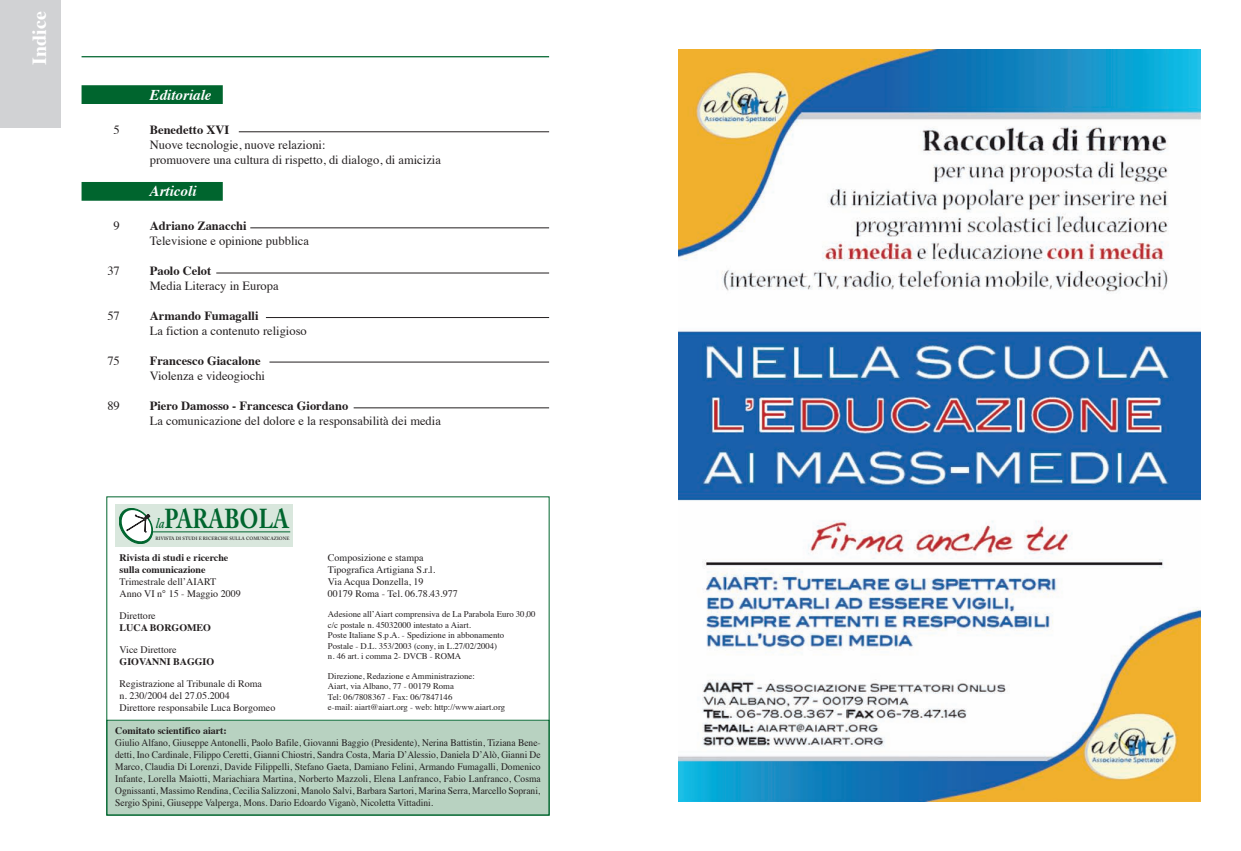
<style>
.page{position:relative;width:1241px;height:851px;background:#fff}
.page>*{position:absolute;margin:0;border:0;box-sizing:border-box;transform-origin:0 0}
.t1{font:700 27.12px "Adobe Caslon Pro";color:#00652e;scale:.81 1}
.t2{font:700 20px "Times";color:#fff}
.t3{font:italic 700 15px "Times";color:#fff}
.t4{font:12.5px/15px "Times";color:#231f20}
.t5{font:700 12.5px "Times";color:#231f20}
.t6{font:10px/12px "Times";color:#231f20;text-align:justify;scale:.95 1}
.t7{font:10px/12px "Times";color:#231f20}
.t8{font:700 10px/12px "Times";color:#231f20}
.t9{font:8.75px/10.5px "Times";color:#231f20}
.t10{font:600 4.75px "Adobe Caslon Pro";letter-spacing:.025em;color:#231f20;scale:.95 1}
.s1{font-weight:600;font-style:italic;font-size:14.88px}
</style>
<div class="page">
<div style="left:81px;top:182px;width:142px;height:19px;background:#00652e"></div>
<div style="left:81px;top:85px;width:142px;height:19px;background:#00652e"></div>
<div style="left:0;top:0;width:60px;height:128px;background:#d1d2d4"></div>
<img style="left:678px;top:50px;width:522px;height:751px">
<div style="left:107px;top:720px;width:441px;height:94px;background:#b8d2c1"></div>
<div style="left:115px;top:504px;width:177px;height:43px;background:#d9e7dd"></div>
<svg style="left:119px;top:508px;width:34px;height:35px"></svg>
<hr style="left:152px;top:531px;width:138px;height:1px;background:#00652e">
<hr style="left:81px;top:56px;width:468px;height:1px;background:#00652e">
<hr style="left:239px;top:131px;width:310px;height:1px;background:#231f20">
<hr style="left:250px;top:227px;width:299px;height:1px;background:#231f20">
<hr style="left:216px;top:273px;width:333px;height:1px;background:#231f20">
<hr style="left:266px;top:317px;width:283px;height:1px;background:#231f20">
<hr style="left:269px;top:362px;width:280px;height:1px;background:#231f20">
<hr style="left:353px;top:407px;width:196px;height:1px;background:#231f20">
<h2 class="t2" style="left:31px;top:65px;width:55px;rotate:-90deg">Indice</h2>
<h3 class="t3" style="left:150px;top:89px;width:63px">Editoriale</h3>
<p class="t4" style="left:114px;top:123px;width:8px">5</p>
<p class="t5" style="left:150px;top:125px;width:81px">Benedetto XVI</p>
<p class="t4" style="left:150px;top:138px;width:292px">Nuove tecnologie, nuove relazioni:<br>promuovere una cultura di rispetto, di dialogo, di amicizia</p>
<h3 class="t3" style="left:150px;top:185px;width:48px">Articoli</h3>
<p class="t4" style="left:114px;top:219px;width:8px">9</p>
<p class="t5" style="left:150px;top:221px;width:98px">Adriano Zanacchi</p>
<p class="t4" style="left:150px;top:234px;width:161px">Televisione e opinione pubblica</p>
<p class="t4" style="left:107px;top:264px;width:14px">37</p>
<p class="t5" style="left:150px;top:266px;width:63px">Paolo Celot</p>
<p class="t4" style="left:150px;top:279px;width:130px">Media Literacy in Europa</p>
<p class="t4" style="left:107px;top:309px;width:14px">57</p>
<p class="t5" style="left:150px;top:311px;width:110px">Armando Fumagalli</p>
<p class="t4" style="left:150px;top:324px;width:158px">La fiction a contenuto religioso</p>
<p class="t4" style="left:107px;top:354px;width:14px">75</p>
<p class="t5" style="left:150px;top:356px;width:112px">Francesco Giacalone</p>
<p class="t4" style="left:150px;top:369px;width:117px">Violenza e videogiochi</p>
<p class="t4" style="left:107px;top:399px;width:14px">89</p>
<p class="t5" style="left:150px;top:401px;width:200px">Piero Damosso - Francesca Giordano</p>
<p class="t4" style="left:150px;top:414px;width:292px">La comunicazione del dolore e la responsabilità dei media</p>
<h1 class="t1" style="left:156px;top:508px;width:166px"><span class="s1">la</span>PARABOLA</h1>
<p class="t10" style="left:155px;top:536px;width:143px">RIVISTA DI STUDI E RICERCHE SULLA COMUNICAZIONE</p>
<p class="t8" style="left:120px;top:552px;width:110px">Rivista di studi e ricerche sulla comunicazione</p>
<p class="t7" style="left:120px;top:576px;width:123px">Trimestrale dell’AIART<br>Anno VI n° 15 - Maggio 2009</p>
<p class="t7" style="left:120px;top:610px;width:38px">Direttore</p>
<p class="t8" style="left:120px;top:622px;width:93px">LUCA BORGOMEO</p>
<p class="t7" style="left:120px;top:644px;width:58px">Vice Direttore</p>
<p class="t8" style="left:120px;top:656px;width:96px">GIOVANNI BAGGIO</p>
<p class="t7" style="left:120px;top:678px;width:157px">Registrazione al Tribunale di Roma<br>n. 230/2004 del 27.05.2004<br>Direttore responsabile Luca Borgomeo</p>
<p class="t7" style="left:328px;top:552px;width:131px">Composizione e stampa<br>Tipografica Artigiana S.r.l.<br>Via Acqua Donzella, 19<br>00179 Roma - Tel. 06.78.43.977</p>
<p class="t9" style="left:328px;top:609px;width:209px">Adesione all’Aiart comprensiva de La Parabola Euro 30,00 c/c postale n. 45032000 intestato a Aiart.<br>Poste Italiane S.p.A. - Spedizione in abbonamento<br>Postale - D.L. 353/2003 (cony, in L.27/02/2004)<br>n. 46 art. i comma 2- DVCB - ROMA</p>
<p class="t9" style="left:328px;top:671px;width:179px">Direzione, Redazione e Amministrazione:<br>Aiart, via Albano, 77 - 00179 Roma<br>Tel: 06/7808367 - Fax: 06/7847146<br>e-mail: aiart@aiart.org - web: http://www.aiart.org</p>
<p class="t8" style="left:115px;top:725px;width:113px">Comitato scientifico aiart:</p>
<p class="t6" style="left:115px;top:737px;width:449px">Giulio Alfano, Giuseppe Antonelli, Paolo Bafile, Giovanni Baggio (Presidente), Nerina Battistin, Tiziana Bene&shy;detti, Ino Cardinale, Filippo Ceretti, Gianni Chiostri, Sandra Costa, Maria D’Alessio, Daniela D’Alò, Gianni De Marco, Claudia Di Lorenzi, Davide Filippelli, Stefano Gaeta, Damiano Felini, Armando Fumagalli, Domenico Infante, Lorella Maiotti, Mariachiara Martina, Norberto Mazzoli, Elena Lanfranco, Fabio Lanfranco, Cosma Ognissanti, Massimo Rendina, Cecilia Salizzoni, Manolo Salvi, Barbara Sartori, Marina Serra, Marcello Soprani, Sergio Spini, Giuseppe Valperga, Mons. Dario Edoardo Viganò, Nicoletta Vittadini.</p>
</div>
